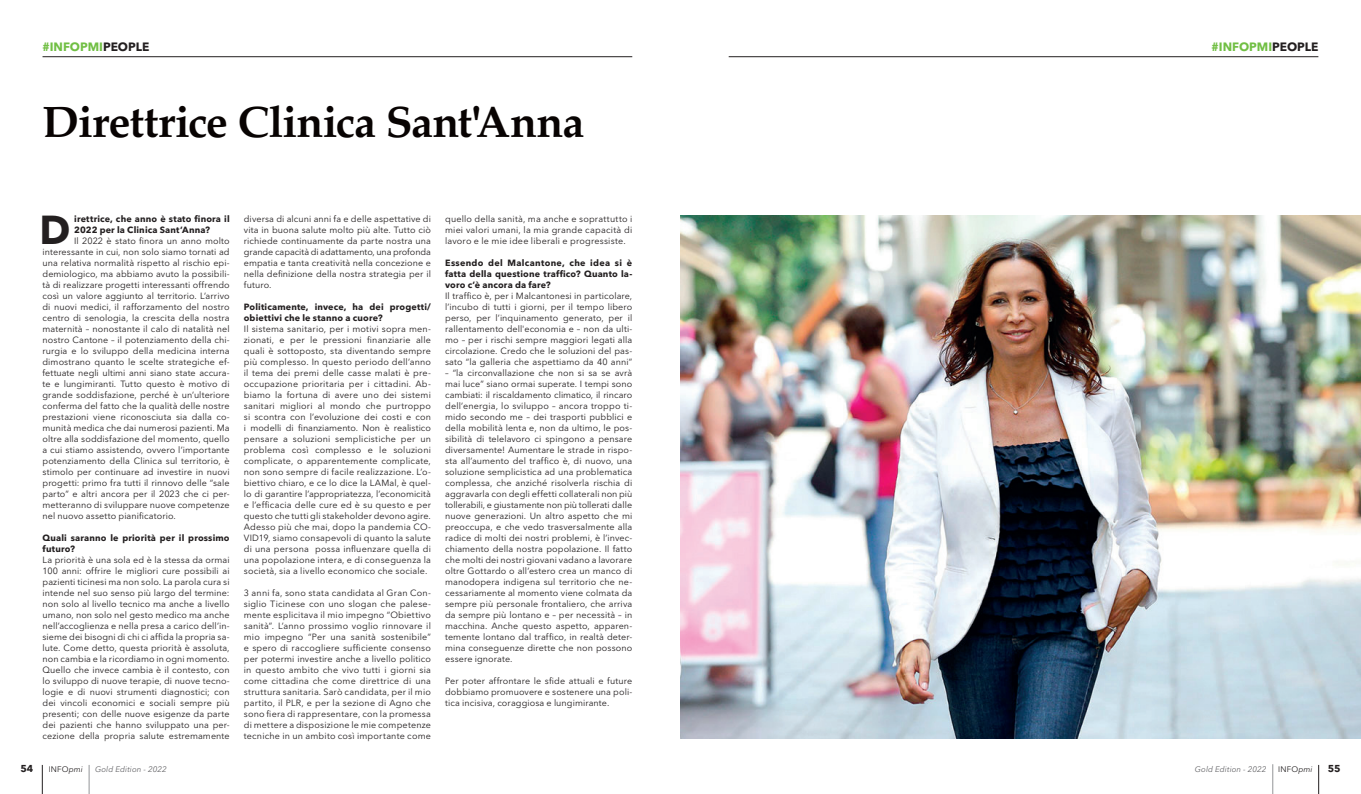
<style>
.page{position:relative;width:1361px;height:794px;background:#fff}
.page>*{position:absolute;margin:0;border:0;box-sizing:border-box;transform-origin:0 0}
.Titolo_grande{font:700 44px "Palatino";letter-spacing:-.02em;color:#080302}
.Testo___capolettera{font:700 40.1px "Avenir Next LT Pro";color:#231f20}
.Hashtag-Sinistra{font:700 12px "Avenir Next LT Pro";color:#71bf44}
.t1{font:700 10px "Avenir Next LT Pro";color:#231f20}
.Testo{font:9px/11px "Avenir Next LT Pro";letter-spacing:.015em;color:#231f20;text-align:justify}
.Testo-2{font:700 9px/11px "Avenir Next LT Pro";letter-spacing:.015em;color:#231f20}
.Testo___capolettera-2{font:700 9px/11px "Avenir Next LT Pro";letter-spacing:.015em;color:#231f20}
.Numeri_di_pagina{font:italic 8px "Avenir Next LT Pro";letter-spacing:.01em;color:#636366}
.Numeri_di_pagina_-_P{font:8px "Avenir Next LT Pro";letter-spacing:.02em;color:#231f20}
.s1{color:#231f20}
.s2{font-style:italic}
</style>
<div class="page">
<svg style="left:42px;top:765px;width:1px;height:29px"></svg>
<svg style="left:89px;top:765px;width:1px;height:29px"></svg>
<hr style="left:43px;top:56px;width:589px;height:1px;background:#231f20">
<hr style="left:729px;top:56px;width:589px;height:1px;background:#231f20">
<img style="left:680px;top:215px;width:681px;height:524px">
<hr style="left:1272px;top:764px;width:1px;height:30px;background:#939598">
<svg style="left:1318px;top:765px;width:1px;height:29px"></svg>
<p class="Hashtag-Sinistra" style="left:43px;top:39px;width:108px">#INFOPMI<span class="s1">PEOPLE</span></p>
<p class="Titolo_grande" style="left:43px;top:84px;width:543px">Direttrice Clinica Sant'Anna</p>
<p class="Testo___capolettera" style="left:40px;top:205px;width:33px">D</p>
<p class="Testo___capolettera-2" style="left:74px;top:213px;width:157px">irettrice, che anno è stato finora il<br>2022 per la Clinica Sant’Anna?</p>
<p class="Testo" style="left:43px;top:235px;width:189px;text-indent:32px">Il 2022 è stato finora un anno molto interessante in cui, non solo siamo tornati ad una relativa normalità rispetto al rischio epi&shy;demiologico, ma abbiamo avuto la possibili&shy;tà di realizzare progetti interessanti offrendo così un valore aggiunto al territorio. L’arrivo di nuovi medici, il rafforzamento del nostro centro di senologia, la crescita della nostra maternità – nonostante il calo di natalità nel nostro Cantone – il potenziamento della chi&shy;rurgia e lo sviluppo della medicina interna dimostrano quanto le scelte strategiche ef&shy;fettuate negli ultimi anni siano state accura&shy;te e lungimiranti. Tutto questo è motivo di grande soddisfazione, perché è un’ulteriore conferma del fatto che la qualità delle nostre prestazioni viene riconosciuta sia dalla co&shy;munità medica che dai numerosi pazienti. Ma oltre alla soddisfazione del momento, quello a cui stiamo assistendo, ovvero l’importante potenziamento della Clinica sul territorio, è stimolo per continuare ad investire in nuovi progetti: primo fra tutti il rinnovo delle “sale parto” e altri ancora per il 2023 che ci per&shy;metteranno di sviluppare nuove competenze nel nuovo assetto pianificatorio.</p>
<p class="Testo-2" style="left:43px;top:532px;width:189px">Quali saranno le priorità per il prossimo futuro?</p>
<p class="Testo" style="left:43px;top:554px;width:189px">La priorità è una sola ed è la stessa da ormai 100 anni: offrire le migliori cure possibili ai pazienti ticinesi ma non solo. La parola cura si intende nel suo senso più largo del termine: non solo al livello tecnico ma anche a livello umano, non solo nel gesto medico ma anche nell’accoglienza e nella presa a carico dell’in&shy;sieme dei bisogni di chi ci affida la propria sa&shy;lute. Come detto, questa priorità è assoluta, non cambia e la ricordiamo in ogni momento.<br>Quello che invece cambia è il contesto, con lo sviluppo di nuove terapie, di nuove tecno&shy;logie e di nuovi strumenti diagnostici; con dei vincoli economici e sociali sempre più presenti; con delle nuove esigenze da parte dei pazienti che hanno sviluppato una per&shy;cezione della propria salute estremamente</p>
<p class="t1" style="left:20px;top:763px;width:14px">54</p>
<p class="Numeri_di_pagina_-_P" style="left:49px;top:765px;width:36px">INFO<span class="s2">pmi</span></p>
<p class="Numeri_di_pagina" style="left:95px;top:765px;width:73px">Gold Edition - 2022</p>
<p class="Testo" style="left:244px;top:213px;width:189px">diversa di alcuni anni fa e delle aspettative di vita in buona salute molto più alte. Tutto ciò richiede continuamente da parte nostra una grande capacità di adattamento, una profonda empatia e tanta creatività nella concezione e nella definizione della nostra strategia per il futuro.</p>
<p class="Testo-2" style="left:244px;top:301px;width:189px">Politicamente, invece, ha dei progetti/ obiettivi che le stanno a cuore?</p>
<p class="Testo" style="left:244px;top:323px;width:189px">Il sistema sanitario, per i motivi sopra men&shy;zionati, e per le pressioni finanziarie alle quali è sottoposto, sta diventando sempre più complesso. In questo periodo dell’anno il tema dei premi delle casse malati è pre&shy;occupazione prioritaria per i cittadini. Ab&shy;biamo la fortuna di avere uno dei sistemi sanitari migliori al mondo che purtroppo si scontra con l’evoluzione dei costi e con i modelli di finanziamento. Non è realistico pensare a soluzioni semplicistiche per un problema così complesso e le soluzioni complicate, o apparentemente complicate, non sono sempre di facile realizzazione. L’o&shy;biettivo chiaro, e ce lo dice la LAMal, è quel&shy;lo di garantire l’appropriatezza, l’economicità e l’efficacia delle cure ed è su questo e per questo che tutti gli stakeholder devono agire.<br>Adesso più che mai, dopo la pandemia CO-VID19, siamo consapevoli di quanto la salute di una persona possa influenzare quella di una popolazione intera, e di conseguenza la società, sia a livello economico che sociale.</p>
<p class="Testo" style="left:244px;top:587px;width:189px">3 anni fa, sono stata candidata al Gran Con&shy;siglio Ticinese con uno slogan che palese&shy;mente esplicitava il mio impegno “Obiettivo sanità”. L’anno prossimo voglio rinnovare il mio impegno “Per una sanità sostenibile” e spero di raccogliere sufficiente consenso per potermi investire anche a livello politico in questo ambito che vivo tutti i giorni sia come cittadina che come direttrice di una struttura sanitaria. Sarò candidata, per il mio partito, il PLR, e per la sezione di Agno che sono fiera di rappresentare, con la promessa di mettere a disposizione le mie competenze tecniche in un ambito così importante come</p>
<p class="Testo" style="left:445px;top:213px;width:189px">quello della sanità, ma anche e soprattutto i miei valori umani, la mia grande capacità di lavoro e le mie idee liberali e progressiste.</p>
<p class="Testo-2" style="left:445px;top:257px;width:189px;text-align:justify">Essendo del Malcantone, che idea si è fatta della questione traffico? Quanto la&shy;voro c’è ancora da fare?</p>
<p class="Testo" style="left:445px;top:290px;width:189px">Il traffico è, per i Malcantonesi in particolare, l’incubo di tutti i giorni, per il tempo libero perso, per l’inquinamento generato, per il rallentamento dell'economia e – non da ulti&shy;mo – per i rischi sempre maggiori legati alla circolazione. Credo che le soluzioni del pas&shy;sato “la galleria che aspettiamo da 40 anni”</p>
<p class="Testo" style="left:445px;top:367px;width:189px">– “la circonvallazione che non si sa se avrà mai luce” siano ormai superate. I tempi sono cambiati: il riscaldamento climatico, il rincaro dell’energia, lo sviluppo – ancora troppo ti&shy;mido secondo me – dei trasporti pubblici e della mobilità lenta e, non da ultimo, le pos&shy;sibilità di telelavoro ci spingono a pensare diversamente! Aumentare le strade in rispo&shy;sta all’aumento del traffico è, di nuovo, una soluzione semplicistica ad una problematica complessa, che anziché risolverla rischia di aggravarla con degli effetti collaterali non più tollerabili, e giustamente non più tollerati dalle nuove generazioni. Un altro aspetto che mi preoccupa, e che vedo trasversalmente alla radice di molti dei nostri problemi, è l’invec&shy;chiamento della nostra popolazione. Il fatto che molti dei nostri giovani vadano a lavorare oltre Gottardo o all’estero crea un manco di manodopera indigena sul territorio che ne&shy;cessariamente al momento viene colmata da sempre più personale frontaliero, che arriva da sempre più lontano e – per necessità – in macchina. Anche questo aspetto, apparen&shy;temente lontano dal traffico, in realtà deter&shy;mina conseguenze dirette che non possono essere ignorate.</p>
<p class="Testo" style="left:445px;top:675px;width:189px">Per poter affrontare le sfide attuali e future dobbiamo promuovere e sostenere una poli&shy;tica incisiva, coraggiosa e lungimirante.</p>
<p class="Hashtag-Sinistra" style="left:1211px;top:39px;width:108px">#INFOPMI<span class="s1">PEOPLE</span></p>
<p class="Numeri_di_pagina" style="left:1195px;top:764px;width:73px">Gold Edition - 2022</p>
<p class="Numeri_di_pagina_-_P" style="left:1278px;top:764px;width:36px">INFO<span class="s2">pmi</span></p>
<p class="t1" style="left:1327px;top:763px;width:14px">55</p>
</div>
